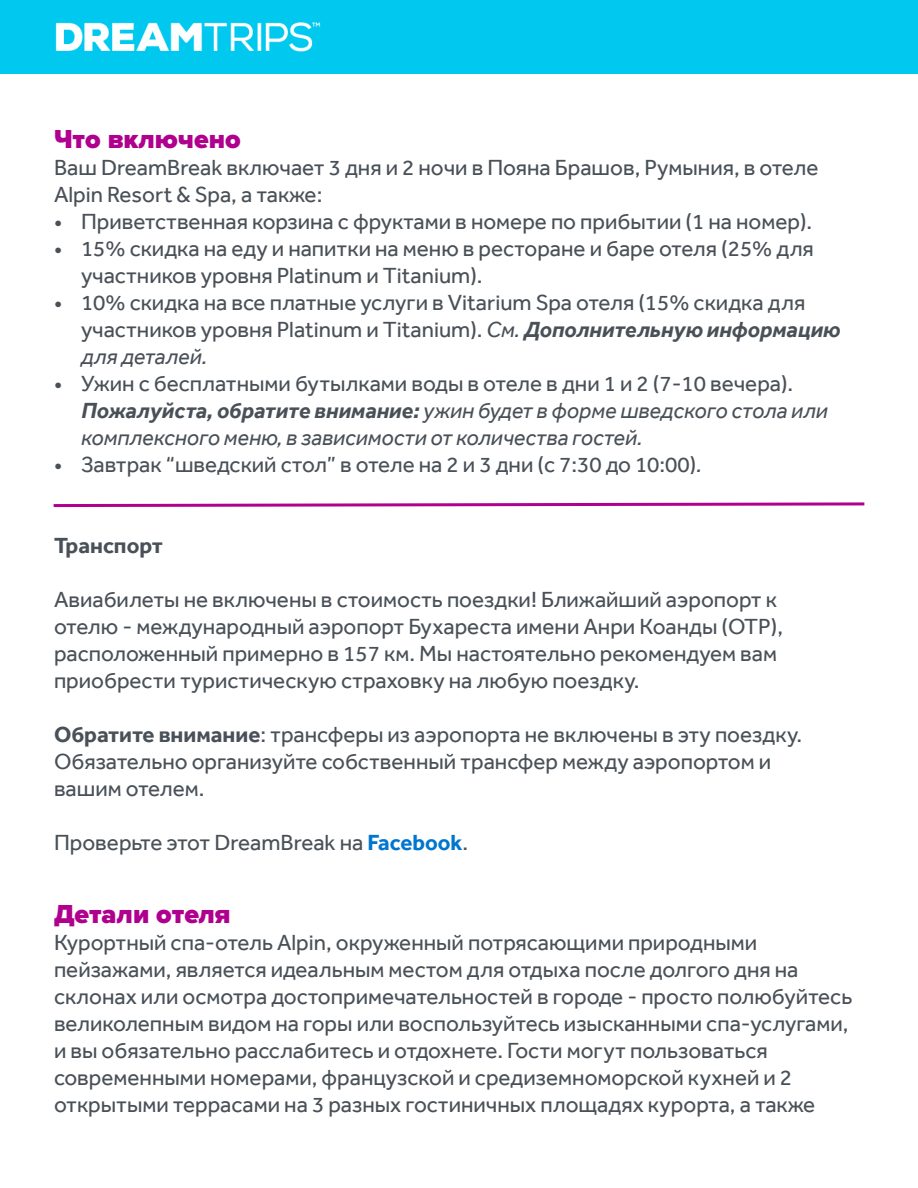
<style>
.page{position:relative;width:918px;height:1188px;background:#fff}
.page>*{position:absolute;margin:0;border:0;box-sizing:border-box;transform-origin:0 0}
.t1{font:900 27px "Proxima Nova";color:#b0008e}
.t2{font:22.5px/27px "Effra";color:#495057}
.t3{font:italic 22.5px/27px "Effra";color:#495057}
.t4{font:700 22.5px "Effra";color:#495057}
.s1{font-style:italic}
.s2{font-weight:700;font-style:italic}
.s3{font-style:normal}
.s4{font-weight:700}
.s5{font-weight:700;color:#0076ce}
</style>
<div class="page">
<div style="left:0;top:0;width:918px;height:73px;background:#01c8ee"></div>
<img style="left:17px;top:22px;width:341px;height:52px">
<svg style="left:53px;top:502px;width:812px;height:6px"></svg>
<p class="t1" style="left:54px;top:119px;width:188px">Что включено</p>
<p class="t2" style="left:54px;top:153px;width:766px">Ваш DreamBreak включает 3 дня и 2 ночи в Пояна Брашов, Румыния, в отеле<br>Alpin Resort &amp; Spa, а также:</p>
<p class="t2" style="left:54px;top:207px;width:760px">• Приветственная корзина с фруктами в номере по прибытии (1 на номер).</p>
<p class="t2" style="left:81px;top:234px;width:734px;text-indent:-27px">• 15% скидка на еду и напитки на меню в ресторане и баре отеля (25% для участников уровня Platinum и Titanium).</p>
<p class="t2" style="left:81px;top:288px;width:761px;text-indent:-27px">• 10% скидка на все платные услуги в Vitarium Spa отеля (15% скидка для участников уровня Platinum и Titanium). <span class="s1">См.</span> <span class="s2">Дополнительную информацию </span><span class="s1">для деталей.</span></p>
<p class="t3" style="left:81px;top:370px;width:748px;text-indent:-27px"><span class="s3">• Ужин с бесплатными бутылками воды в отеле в дни 1 и 2 (7-10 вечера).<br></span><span class="s4">Пожалуйста, обратите внимание:</span> ужин будет в форме шведского стола или комплексного меню, в зависимости от количества гостей.</p>
<p class="t2" style="left:54px;top:450px;width:649px">• Завтрак “шведский стол” в отеле на 2 и 3 дни (с 7:30 до 10:00)<span class="s1">.</span></p>
<p class="t4" style="left:54px;top:532px;width:110px">Транспорт</p>
<p class="t2" style="left:54px;top:585px;width:731px">Авиабилеты не включены в стоимость поездки! Ближайший аэропорт к отелю - международный аэропорт Бухареста имени Анри Коанды (OTP), расположенный примерно в 157 км. Мы настоятельно рекомендуем вам приобрести туристическую страховку на любую поездку.</p>
<p class="t2" style="left:54px;top:720px;width:750px"><span class="s4">Обратите внимание</span>: трансферы из аэропорта не включены в эту поездку.<br>Обязательно организуйте собственный трансфер между аэропортом и вашим отелем.</p>
<p class="t2" style="left:54px;top:828px;width:416px">Проверьте этот DreamBreak на <span class="s5">Facebook</span>.</p>
<p class="t1" style="left:54px;top:893px;width:178px">Детали отеля</p>
<p class="t2" style="left:54px;top:928px;width:800px">Курортный спа-отель Alpin, окруженный потрясающими природными пейзажами, является идеальным местом для отдыха после долгого дня на склонах или осмотра достопримечательностей в городе - просто полюбуйтесь великолепным видом на горы или воспользуйтесь изысканными спа-услугами, и вы обязательно расслабитесь и отдохнете. Гости могут пользоваться современными номерами, французской и средиземноморской кухней и 2 открытыми террасами на 3 разных гостиничных площадях курорта, а также</p>
</div>
